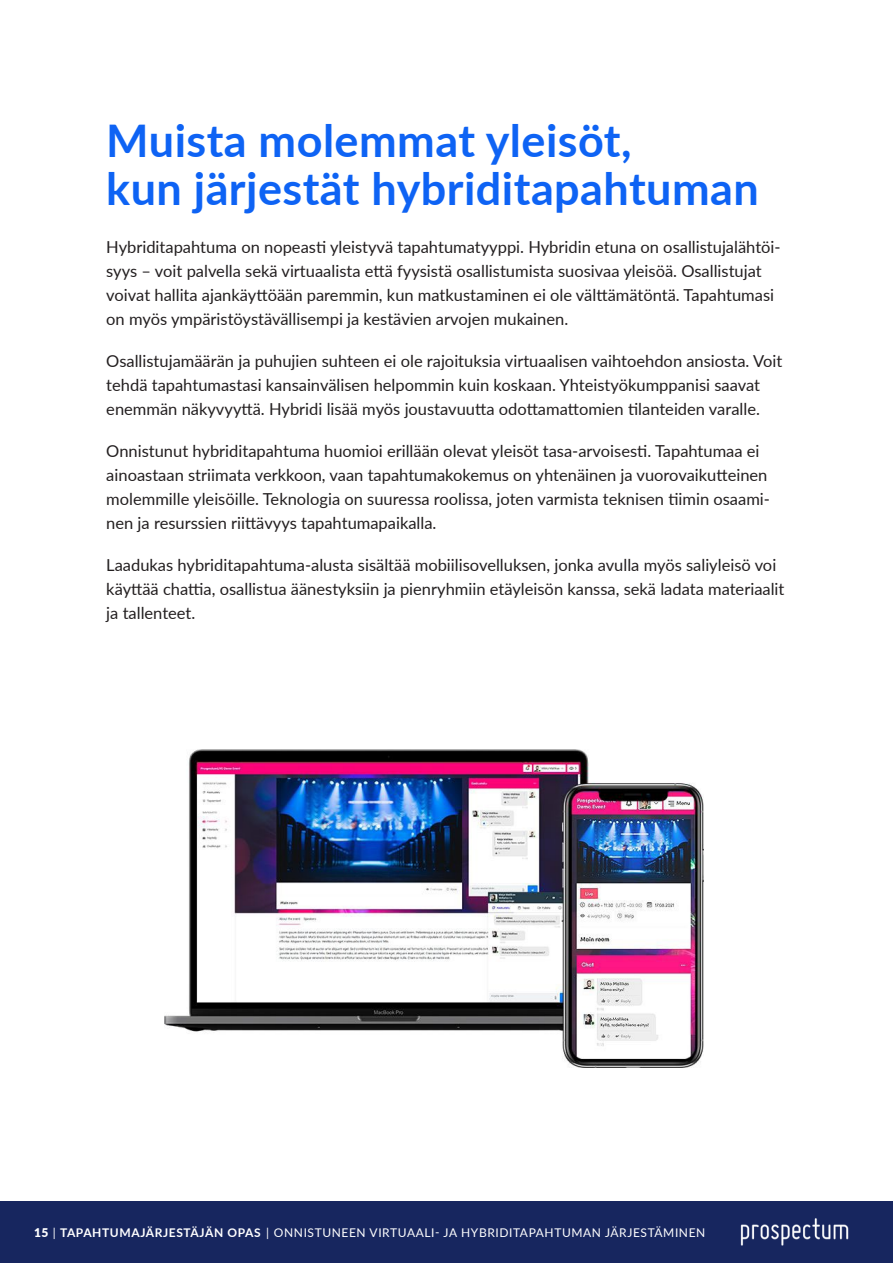
<style>
.page{position:relative;width:893px;height:1263px;background:#fff}
.page>*{position:absolute;margin:0;border:0;box-sizing:border-box;transform-origin:0 0}
.Otsikko{font:700 45px/48px "Lato";letter-spacing:.01em;color:#0e63f4}
.Leipäteksti{font:16.5px/24px "Lato";color:#231f20}
.t1{font:12px "Lato";letter-spacing:.05em;color:#fff}
.s1{font-weight:900}
.s2{font-weight:700}
</style>
<div class="page">
<div style="left:0;top:1201px;width:893px;height:62px;background:#17265f"></div>
<img style="left:740px;top:1218px;width:109px;height:28px">
<img style="left:165px;top:749px;width:538px;height:318px">
<p class="Otsikko" style="left:106px;top:115px;width:654px">Muista molemmat yleisöt,<br>kun järjestät hybriditapahtuman</p>
<p class="Leipäteksti" style="left:106px;top:235px;width:676px">Hybriditapahtuma on nopeasti yleistyvä tapahtumatyyppi. Hybridin etuna on osallistujalähtöi&shy;syys – voit palvella sekä virtuaalista että fyysistä osallistumista suosivaa yleisöä. Osallistujat voivat hallita ajankäyttöään paremmin, kun matkustaminen ei ole välttämätöntä. Tapahtumasi on myös ympäristöystävällisempi ja kestävien arvojen mukainen.</p>
<p class="Leipäteksti" style="left:106px;top:349px;width:677px">Osallistujamäärän ja puhujien suhteen ei ole rajoituksia virtuaalisen vaihtoehdon ansiosta. Voit tehdä tapahtumastasi kansainvälisen helpommin kuin koskaan. Yhteistyökumppanisi saavat enemmän näkyvyyttä. Hybridi lisää myös joustavuutta odottamattomien tilanteiden varalle.</p>
<p class="Leipäteksti" style="left:106px;top:439px;width:665px">Onnistunut hybriditapahtuma huomioi erillään olevat yleisöt tasa-arvoisesti. Tapahtumaa ei ainoastaan striimata verkkoon, vaan tapahtumakokemus on yhtenäinen ja vuorovaikutteinen molemmille yleisöille. Teknologia on suuressa roolissa, joten varmista teknisen tiimin osaami&shy;nen ja resurssien riittävyys tapahtumapaikalla.</p>
<p class="Leipäteksti" style="left:106px;top:553px;width:680px">Laadukas hybriditapahtuma-alusta sisältää mobiilisovelluksen, jonka avulla myös saliyleisö voi käyttää chattia, osallistua äänestyksiin ja pienryhmiin etäyleisön kanssa, sekä ladata materiaalit ja tallenteet.</p>
<p class="t1" style="left:34px;top:1223px;width:673px"><span class="s1">15</span> | <span class="s2">TAPAHTUMAJÄRJESTÄJÄN OPAS</span> | ONNISTUNEEN VIRTUAALI- JA HYBRIDITAPAHTUMAN JÄRJESTÄMINEN</p>
</div>
